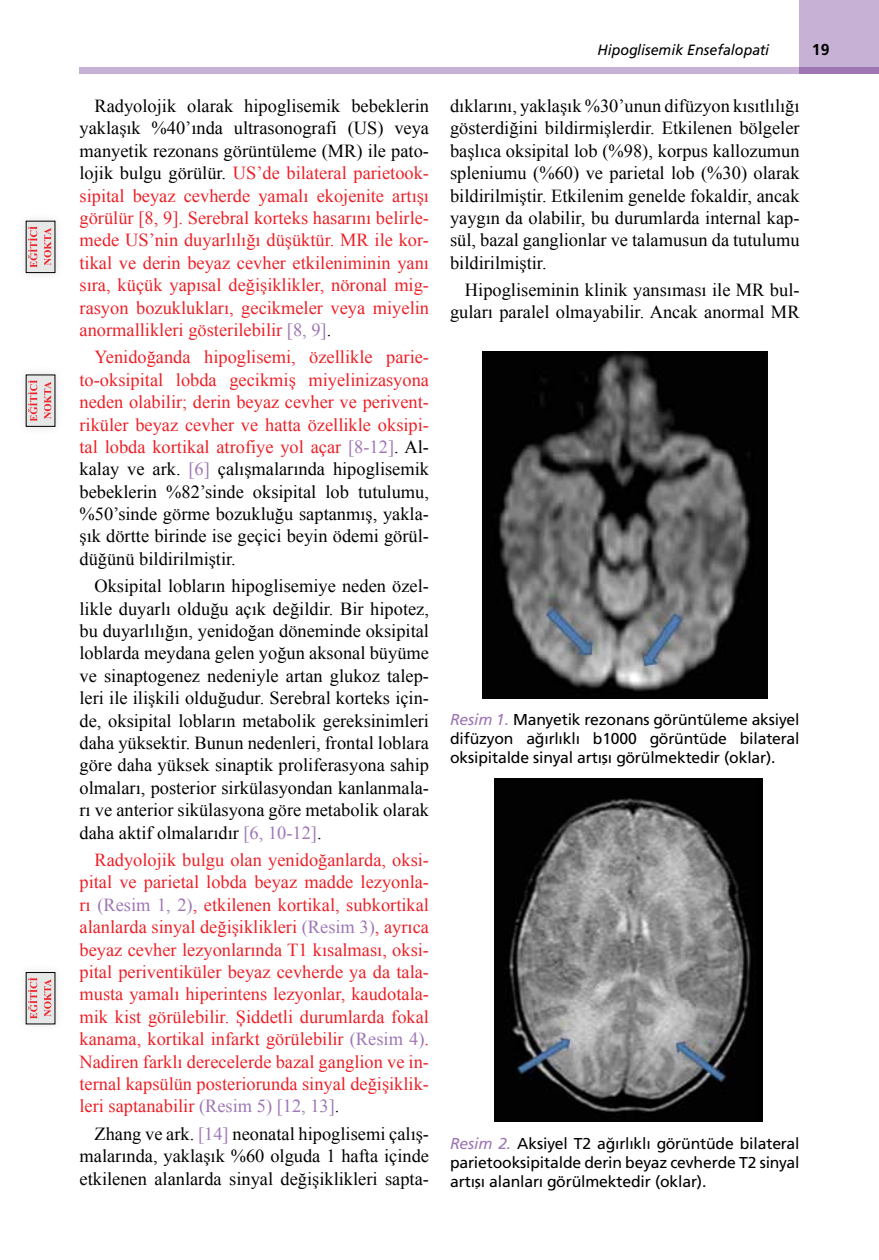
<style>
.page{position:relative;width:879px;height:1260px;background:#fff}
.page>*{position:absolute;margin:0;border:0;box-sizing:border-box;transform-origin:0 0}
.t1{font:18.38px/22.4px "Times New Roman";color:#ec2027;text-align:justify}
.t2{font:18.38px/22.4px "Times New Roman";color:#000;text-align:justify}
.t3{font:15.75px/18.9px "Frutiger Normal Tr";letter-spacing:-.01em;color:#000;text-align:justify}
.t4{font:15.75px "Frutiger Bold Tr";color:#000}
.t5{font:14.88px "Frutiger Italic Tr";color:#000;scale:.96 1}
.s1{color:#000}
.s2{color:#9e76b4}
.s3{font-family:"Frutiger Italic Tr";color:#9e76b4}
</style>
<div class="page">
<div style="left:79px;top:67px;width:720px;height:7px;background:#c7b2d6"></div>
<div style="left:799px;top:0;width:79px;height:74px;background:#c7b2d6"></div>
<div style="left:799px;top:67px;width:79px;height:7px;background:#9e76b4"></div>
<img style="left:482px;top:352px;width:284px;height:346px">
<img style="left:494px;top:778px;width:267px;height:344px">
<div style="left:16px;top:211px;width:49px;height:71px;background:#000;opacity:.12"></div>
<div style="left:26px;top:221px;width:29px;height:52px;background:#e6e8e8"></div>
<svg style="left:28px;top:226px;width:9px;height:42px"></svg>
<svg style="left:44px;top:228px;width:7px;height:37px"></svg>
<div style="left:16px;top:365px;width:49px;height:71px;background:#000;opacity:.12"></div>
<div style="left:26px;top:375px;width:29px;height:51px;background:#e6e8e8"></div>
<svg style="left:28px;top:380px;width:9px;height:41px"></svg>
<svg style="left:44px;top:382px;width:7px;height:37px"></svg>
<div style="left:16px;top:963px;width:49px;height:71px;background:#000;opacity:.12"></div>
<div style="left:26px;top:973px;width:29px;height:51px;background:#e6e8e8"></div>
<svg style="left:28px;top:977px;width:9px;height:42px"></svg>
<svg style="left:44px;top:979px;width:7px;height:38px"></svg>
<p class="t1" style="left:79px;top:94px;width:351px;text-indent:15px"><span class="s1">Radyolojik olarak hipoglisemik bebeklerin yaklaşık %40’ında ultrasonografi (US) veya manyetik rezonans görüntüleme (MR) ile pato&shy;lojik bulgu görülür.</span> US’de bilateral parietook&shy;sipital beyaz cevherde yamalı ekojenite artışı görülür [8, 9]. Serebral korteks hasarını belirle&shy;mede US’nin duyarlılığı düşüktür. MR ile kor&shy;tikal ve derin beyaz cevher etkileniminin yanı sıra, küçük yapısal değişiklikler, nöronal mig&shy;rasyon bozuklukları, gecikmeler veya miyelin anormallikleri gösterilebilir <span class="s2">[8, 9]</span><span class="s1">.</span></p>
<p class="t1" style="left:79px;top:346px;width:351px;text-indent:15px">Yenidoğanda hipoglisemi, özellikle parie&shy;to-oksipital lobda gecikmiş miyelinizasyona neden olabilir; derin beyaz cevher ve perivent&shy;riküler beyaz cevher ve hatta özellikle oksipi&shy;tal lobda kortikal atrofiye yol açar <span class="s2">[8-12]</span><span class="s1">. Al&shy;kalay ve ark.</span> <span class="s2">[6]</span> <span class="s1">çalışmalarında hipoglisemik bebeklerin %82’sinde oksipital lob tutulumu, %50’sinde görme bozukluğu saptanmış, yakla&shy;şık dörtte birinde ise geçici beyin ödemi görül&shy;düğünü bildirilmiştir.</span></p>
<p class="t2" style="left:79px;top:575px;width:351px;text-indent:15px">Oksipital lobların hipoglisemiye neden özel&shy;likle duyarlı olduğu açık değildir. Bir hipotez, bu duyarlılığın, yenidoğan döneminde oksipital loblarda meydana gelen yoğun aksonal büyüme ve sinaptogenez nedeniyle artan glukoz talep&shy;leri ile ilişkili olduğudur. Serebral korteks için&shy;de, oksipital lobların metabolik gereksinimleri daha yüksektir. Bunun nedenleri, frontal loblara göre daha yüksek sinaptik proliferasyona sahip olmaları, posterior sirkülasyondan kanlanmala&shy;rı ve anterior sikülasyona göre metabolik olarak daha aktif olmalarıdır <span class="s2">[6, 10-12]</span>.</p>
<p class="t1" style="left:79px;top:848px;width:351px;text-indent:15px">Radyolojik bulgu olan yenidoğanlarda, oksi&shy;pital ve parietal lobda beyaz madde lezyonla&shy;rı <span class="s2">(Resim 1, 2)</span>, etkilenen kortikal, subkortikal alanlarda sinyal değişiklikleri <span class="s2">(Resim 3)</span>, ayrıca beyaz cevher lezyonlarında T1 kısalması, oksi&shy;pital periventiküler beyaz cevherde ya da tala&shy;musta yamalı hiperintens lezyonlar, kaudotala&shy;mik kist görülebilir. Şiddetli durumlarda fokal kanama, kortikal infarkt görülebilir <span class="s2">(Resim 4)</span>.<br>Nadiren farklı derecelerde bazal ganglion ve in&shy;ternal kapsülün posteriorunda sinyal değişiklik&shy;leri saptanabilir <span class="s2">(Resim 5) [12, 13]</span><span class="s1">.</span></p>
<p class="t2" style="left:79px;top:1122px;width:351px;text-indent:15px">Zhang ve ark. <span class="s2">[14]</span> neonatal hipoglisemi çalış&shy;malarında, yaklaşık %60 olguda 1 hafta içinde etkilenen alanlarda sinyal değişiklikleri sapta-</p>
<p class="t5" style="left:597px;top:41px;width:180px">Hipoglisemik Ensefalopati</p>
<p class="t4" style="left:811px;top:40px;width:19px">19</p>
<p class="t2" style="left:450px;top:94px;width:351px">dıklarını, yaklaşık %30’unun difüzyon kısıtlılığı gösterdiğini bildirmişlerdir. Etkilenen bölgeler başlıca oksipital lob (%98), korpus kallozumun spleniumu (%60) ve parietal lob (%30) olarak bildirilmiştir. Etkilenim genelde fokaldir, ancak yaygın da olabilir, bu durumlarda internal kap&shy;sül, bazal ganglionlar ve talamusun da tutulumu bildirilmiştir.</p>
<p class="t2" style="left:450px;top:278px;width:351px;text-align:right">Hipogliseminin klinik yansıması ile MR bul&shy;guları paralel olmayabilir. Ancak anormal MR</p>
<p class="t3" style="left:450px;top:710px;width:351px"><span class="s3">Resim 1.</span> Manyetik rezonans görüntüleme aksiyel difüzyon ağırlıklı b1000 görüntüde bilateral oksipitalde sinyal artışı görülmektedir (oklar).</p>
<p class="t3" style="left:450px;top:1134px;width:351px"><span class="s3">Resim 2.</span> Aksiyel T2 ağırlıklı görüntüde bilateral parietooksipitalde derin beyaz cevherde T2 sinyal artışı alanları görülmektedir (oklar).</p>
</div>
